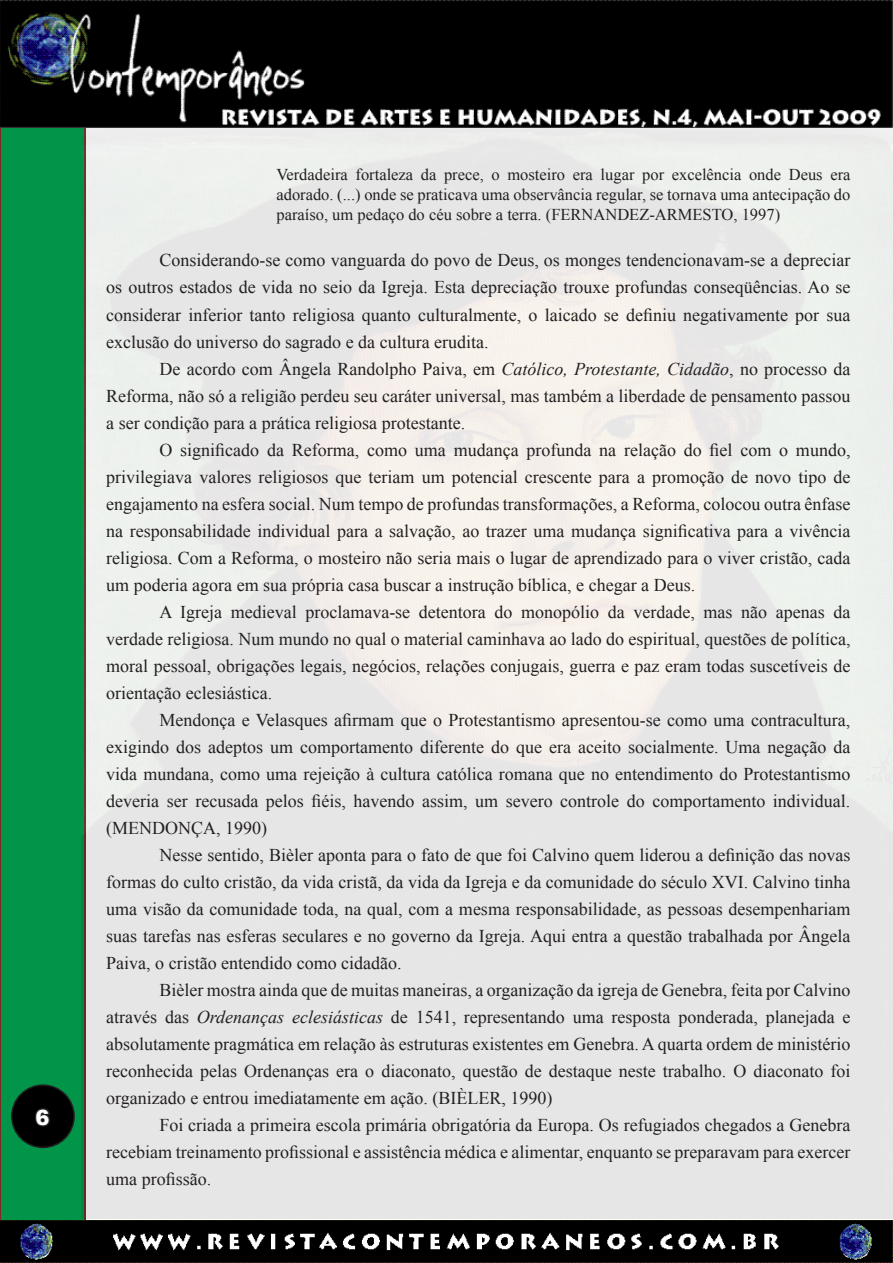
<style>
.page{position:relative;width:893px;height:1263px;background:#fff}
.page>*{position:absolute;margin:0;border:0;box-sizing:border-box;transform-origin:0 0}
.t1{font:900 21px "Arial";color:#fff}
.t2{font:18px/27px "Times New Roman";color:#231f20;text-align:justify}
.t3{font:16.5px/19.8px "Times New Roman";color:#231f20;text-align:justify}
.s1{font-style:italic}
</style>
<div class="page">
<div style="left:0;top:112px;width:85px;height:1115px;background:#009549"></div>
<div style="left:0;top:111px;width:86px;height:1117px;border:2px solid #a20919"></div>
<img style="left:0;top:1220px;width:893px;height:43px">
<div style="left:12px;top:1085px;width:62px;height:62px;background:#000;border-radius:50%"></div>
<div style="left:11px;top:1084px;width:64px;height:64px;border:2px solid #231f20;border-radius:50%"></div>
<svg style="left:35px;top:1108px;width:15px;height:19px"></svg>
<img style="left:0;top:0;width:893px;height:128px">
<img style="left:82px;top:128px;width:811px;height:1090px">
<p class="t1" style="left:36px;top:1102px;width:16px">6</p>
<p class="t3" style="left:276px;top:164px;width:576px">Verdadeira fortaleza da prece, o mosteiro era lugar por excelência onde Deus era adorado. (...) onde se praticava uma observância regular, se tornava uma antecipação do paraíso, um pedaço do céu sobre a terra. (FERNANDEZ-ARMESTO, 1997)</p>
<p class="t2" style="left:106px;top:247px;width:746px;text-indent:53px">Considerando-se como vanguarda do povo de Deus, os monges tendencionavam-se a depreciar os outros estados de vida no seio da Igreja. Esta depreciação trouxe profundas conseqüências. Ao se considerar inferior tanto religiosa quanto culturalmente, o laicado se definiu negativamente por sua exclusão do universo do sagrado e da cultura erudita.</p>
<p class="t2" style="left:106px;top:355px;width:746px;text-indent:53px">De acordo com Ângela Randolpho Paiva, em <span class="s1">Católico, Protestante, Cidadão</span>, no processo da Reforma, não só a religião perdeu seu caráter universal, mas também a liberdade de pensamento passou a ser condição para a prática religiosa protestante.</p>
<p class="t2" style="left:106px;top:436px;width:746px;text-indent:53px">O significado da Reforma, como uma mudança profunda na relação do fiel com o mundo, privilegiava valores religiosos que teriam um potencial crescente para a promoção de novo tipo de engajamento na esfera social. Num tempo de profundas transformações, a Reforma, colocou outra ênfase na responsabilidade individual para a salvação, ao trazer uma mudança significativa para a vivência religiosa. Com a Reforma, o mosteiro não seria mais o lugar de aprendizado para o viver cristão, cada um poderia agora em sua própria casa buscar a instrução bíblica, e chegar a Deus.</p>
<p class="t2" style="left:106px;top:598px;width:746px;text-indent:53px">A Igreja medieval proclamava-se detentora do monopólio da verdade, mas não apenas da verdade religiosa. Num mundo no qual o material caminhava ao lado do espiritual, questões de política, moral pessoal, obrigações legais, negócios, relações conjugais, guerra e paz eram todas suscetíveis de orientação eclesiástica.</p>
<p class="t2" style="left:106px;top:706px;width:746px;text-indent:53px">Mendonça e Velasques afirmam que o Protestantismo apresentou-se como uma contracultura, exigindo dos adeptos um comportamento diferente do que era aceito socialmente. Uma negação da vida mundana, como uma rejeição à cultura católica romana que no entendimento do Protestantismo deveria ser recusada pelos fiéis, havendo assim, um severo controle do comportamento individual. (MENDONÇA, 1990)</p>
<p class="t2" style="left:106px;top:841px;width:746px;text-indent:53px">Nesse sentido, Bièler aponta para o fato de que foi Calvino quem liderou a definição das novas formas do culto cristão, da vida cristã, da vida da Igreja e da comunidade do século XVI. Calvino tinha uma visão da comunidade toda, na qual, com a mesma responsabilidade, as pessoas desempenhariam suas tarefas nas esferas seculares e no governo da Igreja. Aqui entra a questão trabalhada por Ângela Paiva, o cristão entendido como cidadão.</p>
<p class="t2" style="left:106px;top:976px;width:746px;text-indent:53px">Bièler mostra ainda que de muitas maneiras, a organização da igreja de Genebra, feita por Calvino através das <span class="s1">Ordenanças eclesiásticas</span> de 1541, representando uma resposta ponderada, planejada e absolutamente pragmática em relação às estruturas existentes em Genebra. A quarta ordem de ministério reconhecida pelas Ordenanças era o diaconato, questão de destaque neste trabalho. O diaconato foi organizado e entrou imediatamente em ação. (BIÈLER, 1990)</p>
<p class="t2" style="left:106px;top:1111px;width:746px;text-indent:53px">Foi criada a primeira escola primária obrigatória da Europa. Os refugiados chegados a Genebra recebiam treinamento profissional e assistência médica e alimentar, enquanto se preparavam para exercer uma profissão.</p>
</div>
